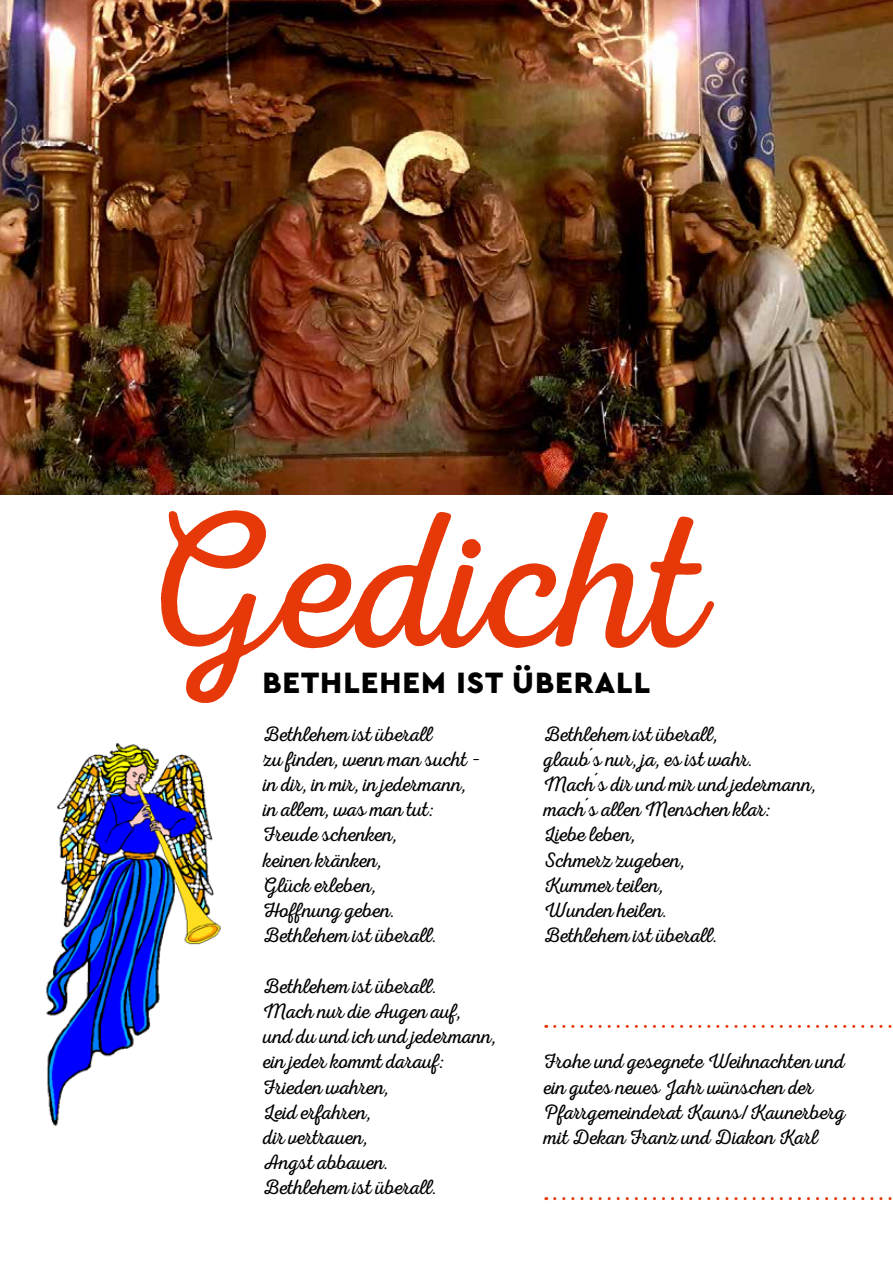
<style>
.page{position:relative;width:893px;height:1263px;background:#fff}
.page>*{position:absolute;margin:0;border:0;box-sizing:border-box;transform-origin:0 0}
.t1{font:194.7px "Nexa Rust Script L 0";color:#e63808}
.t2{font:900 30.9px "Cera Pro";letter-spacing:.03em;color:#000}
.t3{font:21px/25.2px "Nexa Rust Script L 1";color:#000}
</style>
<div class="page">
<img style="left:0;top:0;width:893px;height:494px">
<img style="left:46px;top:742px;width:175px;height:384px">
<svg style="left:555px;top:1025px;width:337px;height:3px"></svg>
<svg style="left:555px;top:1197px;width:337px;height:3px"></svg>
<h1 class="t1" style="left:143px;top:476px;width:564px">Gedicht</h1>
<h2 class="t2" style="left:262px;top:662px;width:389px">BETHLEHEM IST ÜBERALL</h2>
<p class="t3" style="left:264px;top:721px;width:219px">Bethlehem ist überall<br>zu finden, wenn man sucht – in dir, in mir, in jedermann, in allem, was man tut:<br>Freude schenken,<br>keinen kränken,<br>Glück erleben,<br>Hoffnung geben.<br>Bethlehem ist überall.</p>
<p class="t3" style="left:264px;top:973px;width:235px">Bethlehem ist überall.<br>Mach nur die Augen auf,<br>und du und ich und jedermann, ein jeder kommt darauf:<br>Frieden wahren,<br>Leid erfahren,<br>dir vertrauen,<br>Angst abbauen.<br>Bethlehem ist überall.</p>
<p class="t3" style="left:544px;top:721px;width:274px">Bethlehem ist überall,<br>glaub´s nur, ja, es ist wahr.<br>Mach´s dir und mir und jedermann, mach´s allen Menschen klar:<br>Liebe leben,<br>Schmerz zugeben,<br>Kummer teilen,<br>Wunden heilen.<br>Bethlehem ist überall.</p>
<p class="t3" style="left:544px;top:1048px;width:303px">Frohe und gesegnete Weihnachten und ein gutes neues Jahr wünschen der Pfarrgemeinderat Kauns/Kaunerberg mit Dekan Franz und Diakon Karl</p>
</div>
